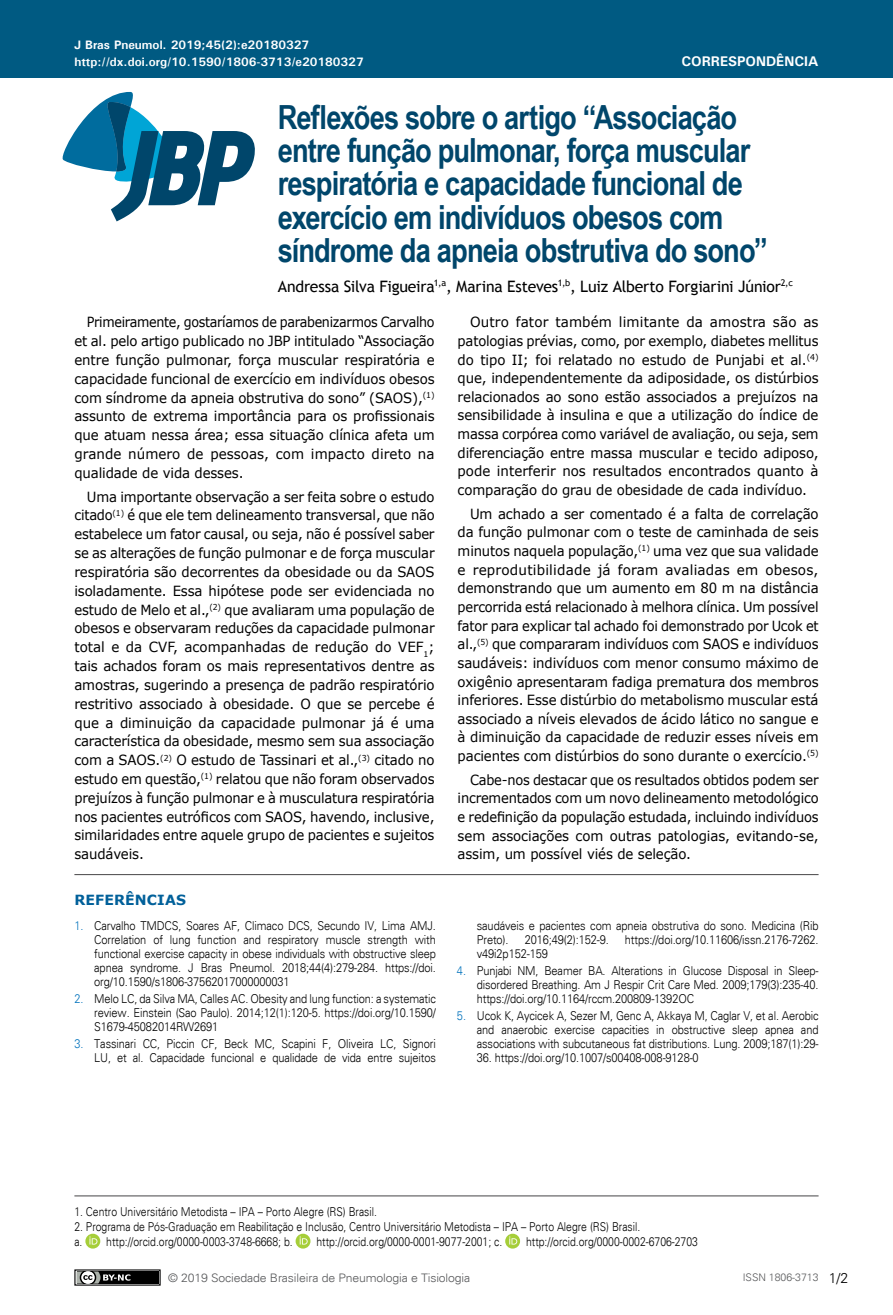
<style>
.page{position:relative;width:893px;height:1315px;background:#fff}
.page>*{position:absolute;margin:0;border:0;box-sizing:border-box;transform-origin:0 0}
.t1{font:700 33.25px/33.2px "Arial Narrow";letter-spacing:-.025em;color:#00466b}
.t2{font:15.75px "Trebuchet MS";letter-spacing:-.015em;color:#000}
.t3{font:14px/18.9px "Verdana";letter-spacing:-.01em;color:#000;text-align:justify;scale:.95 1}
.t4{font:14px/18.7px "Verdana";letter-spacing:-.01em;color:#000;text-align:justify;scale:.96 1}
.t5{font:14px/18.9px "Verdana";letter-spacing:-.01em;color:#000;text-align:justify;scale:.91 1}
.t6{font:14px/18.7px "Verdana";letter-spacing:-.01em;color:#000;text-align:justify;scale:.93 1}
.t7{font:700 14px "Univers";color:#fff}
.t8{font:700 14px "Verdana";letter-spacing:.01em;color:#01609a}
.t9{font:300 14px "Univers";color:#000}
.t10{font:300 12.25px/14px "Univers";letter-spacing:-.01em;color:#000;text-align:justify;scale:.9 1}
.t11{font:300 12.25px/14.7px "Univers";letter-spacing:-.01em;color:#000;scale:.85 1}
.t12{font:700 12.25px "Univers";color:#fff}
.t13{font:300 11.72px "Univers";letter-spacing:-.01em;color:#58595b;scale:1.04 1}
.t14{font:300 10.5px "Univers";color:#58595b}
.s1{color:#0072bc}
</style>
<div class="page">
<div style="left:0;top:0;width:893px;height:78px;background:#005a82"></div>
<svg style="left:62px;top:91px;width:193px;height:130px"></svg>
<div style="left:75px;top:1270px;width:85px;height:15px;background:#000"></div>
<div style="left:74px;top:1269px;width:87px;height:16px;border:1px solid #000"></div>
<svg style="left:74px;top:1269px;width:56px;height:17px"></svg>
<hr style="left:74px;top:1195px;width:745px;height:1px;background:#464547">
<svg style="left:85px;top:1237px;width:16px;height:11px"></svg>
<svg style="left:85px;top:1233px;width:15px;height:15px"></svg>
<svg style="left:89px;top:1236px;width:8px;height:8px"></svg>
<svg style="left:296px;top:1237px;width:15px;height:11px"></svg>
<svg style="left:296px;top:1233px;width:14px;height:15px"></svg>
<svg style="left:300px;top:1236px;width:8px;height:8px"></svg>
<svg style="left:505px;top:1237px;width:16px;height:11px"></svg>
<svg style="left:505px;top:1233px;width:15px;height:15px"></svg>
<svg style="left:509px;top:1236px;width:8px;height:8px"></svg>
<hr style="left:74px;top:874px;width:745px;height:1px;background:#464547">
<p class="t12" style="left:74px;top:37px;width:236px">J Bras Pneumol. 2019;45(2):e20180327</p>
<p class="t12" style="left:74px;top:54px;width:291px">http://dx.doi.org/10.1590/1806-3713/e20180327</p>
<p class="t7" style="left:681px;top:52px;width:139px">CORRESPONDÊNCIA</p>
<h1 class="t1" style="left:278px;top:99px;width:491px">Reflexões sobre o artigo “Associação entre função pulmonar, força muscular respiratória e capacidade funcional de exercício em indivíduos obesos com síndrome da apneia obstrutiva do sono”</h1>
<p class="t2" style="left:278px;top:277px;width:517px">Andressa Silva Figueira<sup>1,a</sup>, Marina Esteves<sup>1,b</sup>, Luiz Alberto Forgiarini Júnior<sup>2,c</sup></p>
<p class="t5" style="left:74px;top:312px;width:397px;text-indent:12px">Primeiramente, gostaríamos de parabenizarmos Carvalho et al. pelo artigo publicado no JBP intitulado “Associação entre função pulmonar, força muscular respiratória e capacidade funcional de exercício em indivíduos obesos com síndrome da apneia obstrutiva do sono” (SAOS),<sup>(1) </sup>assunto de extrema importância para os profissionais que atuam nessa área; essa situação clínica afeta um grande número de pessoas, com impacto direto na qualidade de vida desses.</p>
<p class="t3" style="left:74px;top:487px;width:381px;text-indent:12px">Uma importante observação a ser feita sobre o estudo citado<sup>(1)</sup> é que ele tem delineamento transversal, que não estabelece um fator causal, ou seja, não é possível saber se as alterações de função pulmonar e de força muscular respiratória são decorrentes da obesidade ou da SAOS isoladamente. Essa hipótese pode ser evidenciada no estudo de Melo et al.,<sup>(2)</sup> que avaliaram uma população de obesos e observaram reduções da capacidade pulmonar total e da CVF, acompanhadas de redução do VEF<sub>1</sub>; tais achados foram os mais representativos dentre as amostras, sugerindo a presença de padrão respiratório restritivo associado à obesidade. O que se percebe é que a diminuição da capacidade pulmonar já é uma característica da obesidade, mesmo sem sua associação com a SAOS.<sup>(2)</sup> O estudo de Tassinari et al.,<sup>(3)</sup> citado no estudo em questão,<sup>(1)</sup> relatou que não foram observados prejuízos à função pulmonar e à musculatura respiratória nos pacientes eutróficos com SAOS, havendo, inclusive, similaridades entre aquele grupo de pacientes e sujeitos saudáveis.</p>
<p class="t4" style="left:458px;top:313px;width:378px;text-indent:12px">Outro fator também limitante da amostra são as patologias prévias, como, por exemplo, diabetes mellitus do tipo II; foi relatado no estudo de Punjabi et al.<sup>(4) </sup>que, independentemente da adiposidade, os distúrbios relacionados ao sono estão associados a prejuízos na sensibilidade à insulina e que a utilização do índice de massa corpórea como variável de avaliação, ou seja, sem diferenciação entre massa muscular e tecido adiposo, pode interferir nos resultados encontrados quanto à comparação do grau de obesidade de cada indivíduo.</p>
<p class="t3" style="left:458px;top:504px;width:382px;text-indent:12px">Um achado a ser comentado é a falta de correlação da função pulmonar com o teste de caminhada de seis minutos naquela população,<sup>(1)</sup> uma vez que sua validade e reprodutibilidade já foram avaliadas em obesos, demonstrando que um aumento em 80 m na distância percorrida está relacionado à melhora clínica. Um possível fator para explicar tal achado foi demonstrado por Ucok et al.,<sup>(5)</sup> que compararam indivíduos com SAOS e indivíduos saudáveis: indivíduos com menor consumo máximo de oxigênio apresentaram fadiga prematura dos membros inferiores. Esse distúrbio do metabolismo muscular está associado a níveis elevados de ácido lático no sangue e à diminuição da capacidade de reduzir esses níveis em pacientes com distúrbios do sono durante o exercício.<sup>(5)</sup></p>
<p class="t6" style="left:458px;top:770px;width:390px;text-indent:12px">Cabe-nos destacar que os resultados obtidos podem ser incrementados com um novo delineamento metodológico e redefinição da população estudada, incluindo indivíduos sem associações com outras patologias, evitando-se, assim, um possível viés de seleção.</p>
<p class="t8" style="left:74px;top:889px;width:113px">REFERÊNCIAS</p>
<p class="t10" style="left:94px;top:919px;width:381px;text-indent:-20px"><span class="s1">1.</span> Carvalho TMDCS, Soares AF, Climaco DCS, Secundo IV, Lima AMJ.<br>Correlation of lung function and respiratory muscle strength with functional exercise capacity in obese individuals with obstructive sleep apnea syndrome. J Bras Pneumol. 2018;44(4):279-284. https://doi. org/10.1590/s1806-37562017000000031</p>
<p class="t10" style="left:94px;top:992px;width:381px;text-indent:-20px"><span class="s1">2.</span> Melo LC, da Silva MA, Calles AC. Obesity and lung function: a systematic review. Einstein (Sao Paulo). 2014;12(1):120-5. https://doi.org/10.1590/ S1679-45082014RW2691</p>
<p class="t10" style="left:74px;top:1037px;width:403px;text-align:right"><span class="s1">3.</span> Tassinari CC, Piccin CF, Beck MC, Scapini F, Oliveira LC, Signori<br>LU, et al. Capacidade funcional e qualidade de vida entre sujeitos</p>
<p class="t10" style="left:477px;top:919px;width:381px">saudáveis e pacientes com apneia obstrutiva do sono. Medicina (Rib<br>Preto).</p>
<p class="t10" style="left:525px;top:933px;width:95px">2016;49(2):152-9.</p>
<p class="t10" style="left:625px;top:933px;width:217px">https://doi.org/10.11606/issn.2176-7262.</p>
<p class="t10" style="left:477px;top:947px;width:80px">v49i2p152-159</p>
<p class="t10" style="left:477px;top:964px;width:381px;text-indent:-20px"><span class="s1">4.</span> Punjabi NM, Beamer BA. Alterations in Glucose Disposal in Sleep&shy;disordered Breathing. Am J Respir Crit Care Med. 2009;179(3):235-40. https://doi.org/10.1164/rccm.200809-1392OC</p>
<p class="t10" style="left:477px;top:1009px;width:381px;text-indent:-20px"><span class="s1">5.</span> Ucok K, Aycicek A, Sezer M, Genc A, Akkaya M, Caglar V, et al. Aerobic and anaerobic exercise capacities in obstructive sleep apnea and associations with subcutaneous fat distributions. Lung. 2009;187(1):29-</p>
<p class="t10" style="left:477px;top:1051px;width:248px">36. https://doi.org/10.1007/s00408-008-9128-0</p>
<p class="t11" style="left:74px;top:1204px;width:357px">1. Centro Universitário Metodista – IPA – Porto Alegre (RS) Brasil.</p>
<p class="t11" style="left:74px;top:1219px;width:667px">2. Programa de Pós-Graduação em Reabilitação e Inclusão, Centro Universitário Metodista – IPA – Porto Alegre (RS) Brasil. a. http://orcid.org/0000-0003-3748-6668; b.</p>
<p class="t11" style="left:316px;top:1233px;width:220px">http://orcid.org/0000-0001-9077-2001; c.</p>
<p class="t11" style="left:526px;top:1233px;width:204px">http://orcid.org/0000-0002-6706-2703</p>
<p class="t13" style="left:168px;top:1270px;width:292px">© 2019 Sociedade Brasileira de Pneumologia e Tisiologia</p>
<p class="t14" style="left:743px;top:1271px;width:77px">ISSN 1806-3713</p>
<p class="t9" style="left:829px;top:1269px;width:21px">1/2</p>
</div>
